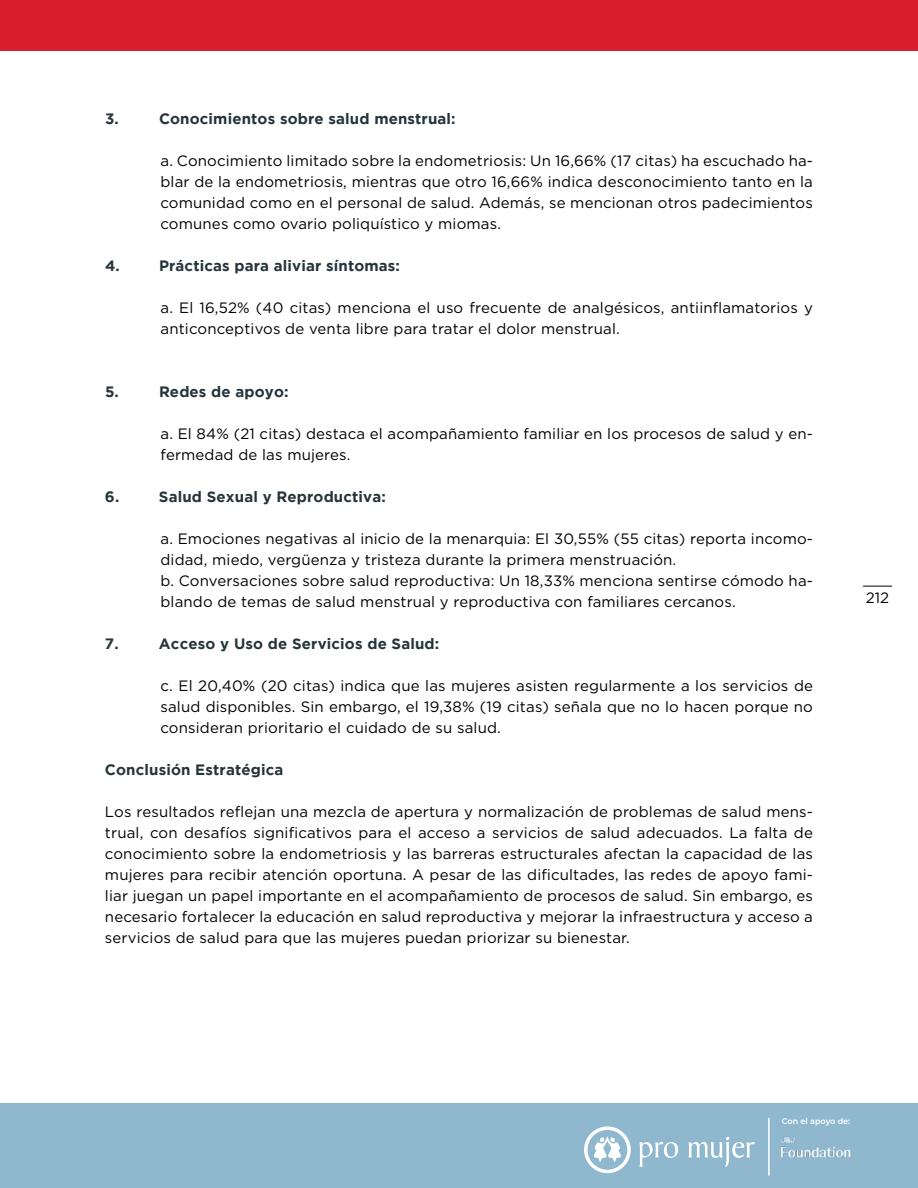
<style>
.page{position:relative;width:918px;height:1188px;background:#fff}
.page>*{position:absolute;margin:0;border:0;box-sizing:border-box;transform-origin:0 0}
.t1{font:15px/21px "Gotham";letter-spacing:.01em;color:#000;text-align:justify}
.t2{font:700 15px "Gotham";letter-spacing:.01em;color:#25353a}
.t3{font:600 8.1px "Montserrat";color:#fff}
</style>
<div class="page">
<div style="left:0;top:0;width:918px;height:51px;background:#d91f2e"></div>
<div style="left:0;top:1104px;width:918px;height:84px;background:#8fb8cf"></div>
<svg style="left:584px;top:1126px;width:47px;height:47px"></svg>
<svg style="left:639px;top:1142px;width:39px;height:25px"></svg>
<svg style="left:688px;top:1137px;width:67px;height:30px"></svg>
<hr style="left:768px;top:1118px;width:2px;height:58px;background:#fff">
<img style="left:782px;top:1136px;width:69px;height:21px">
<svg style="left:863px;top:586px;width:29px;height:1px"></svg>
<p class="t2" style="left:105px;top:111px;width:15px">3.</p>
<p class="t2" style="left:159px;top:111px;width:298px">Conocimientos sobre salud menstrual:</p>
<p class="t1" style="left:161px;top:150px;width:654px">a. Conocimiento limitado sobre la endometriosis: Un 16,66% (17 citas) ha escuchado ha&shy;blar de la endometriosis, mientras que otro 16,66% indica desconocimiento tanto en la comunidad como en el personal de salud. Además, se mencionan otros padecimientos comunes como ovario poliquístico y miomas.</p>
<p class="t2" style="left:105px;top:258px;width:16px">4.</p>
<p class="t2" style="left:159px;top:258px;width:243px">Prácticas para aliviar síntomas:</p>
<p class="t1" style="left:161px;top:297px;width:654px">a. El 16,52% (40 citas) menciona el uso frecuente de analgésicos, antiinflamatorios y anticonceptivos de venta libre para tratar el dolor menstrual.</p>
<p class="t2" style="left:105px;top:384px;width:15px">5.</p>
<p class="t2" style="left:159px;top:384px;width:131px">Redes de apoyo:</p>
<p class="t1" style="left:160px;top:423px;width:654px">a. El 84% (21 citas) destaca el acompañamiento familiar en los procesos de salud y en&shy;fermedad de las mujeres.</p>
<p class="t2" style="left:105px;top:489px;width:16px">6.</p>
<p class="t2" style="left:159px;top:489px;width:228px">Salud Sexual y Reproductiva:</p>
<p class="t1" style="left:160px;top:528px;width:654px;text-align:left">a. Emociones negativas al inicio de la menarquia: El 30,55% (55 citas) reporta incomo&shy;didad, miedo, vergüenza y tristeza durante la primera menstruación.<br>b. Conversaciones sobre salud reproductiva: Un 18,33% menciona sentirse cómodo ha&shy;blando de temas de salud menstrual y reproductiva con familiares cercanos.</p>
<p class="t2" style="left:105px;top:636px;width:15px">7.</p>
<p class="t2" style="left:159px;top:636px;width:282px">Acceso y Uso de Servicios de Salud:</p>
<p class="t1" style="left:160px;top:675px;width:654px">c. El 20,40% (20 citas) indica que las mujeres asisten regularmente a los servicios de salud disponibles. Sin embargo, el 19,38% (19 citas) señala que no lo hacen porque no consideran prioritario el cuidado de su salud.</p>
<p class="t2" style="left:105px;top:762px;width:180px">Conclusión Estratégica</p>
<p class="t1" style="left:105px;top:801px;width:710px">Los resultados reflejan una mezcla de apertura y normalización de problemas de salud mens&shy;trual, con desafíos significativos para el acceso a servicios de salud adecuados. La falta de conocimiento sobre la endometriosis y las barreras estructurales afectan la capacidad de las mujeres para recibir atención oportuna. A pesar de las dificultades, las redes de apoyo fami&shy;liar juegan un papel importante en el acompañamiento de procesos de salud. Sin embargo, es necesario fortalecer la educación en salud reproductiva y mejorar la infraestructura y acceso a servicios de salud para que las mujeres puedan priorizar su bienestar.</p>
<p class="t1" style="left:866px;top:586px;width:25px">212</p>
<p class="t3" style="left:782px;top:1116px;width:70px">Con el apoyo de:</p>
</div>
